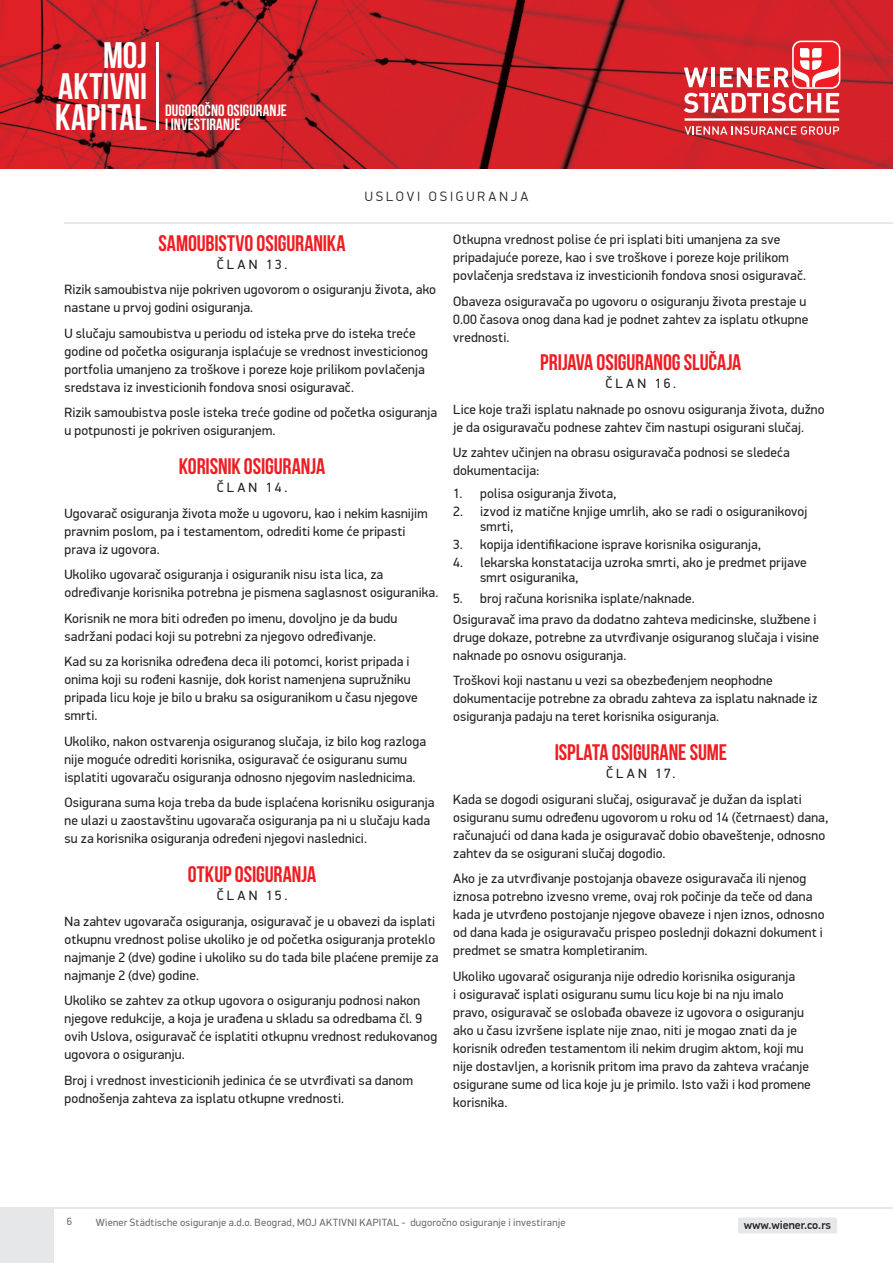
<style>
.page{position:relative;width:893px;height:1263px;background:#fff}
.page>*{position:absolute;margin:0;border:0;box-sizing:border-box;transform-origin:0 0}
.t1{font:700 36.9px/30.8px "Bebas Neue";color:#fff;text-align:justify}
.t2{font:700 22.5px "Bebas Neue";letter-spacing:-.005em;color:#ee1d23}
.t3{font:700 16.35px/13.6px "Bebas Neue";letter-spacing:.005em;color:#fff}
.t4{font:13.5px/18px "PF Din Display Pro";letter-spacing:.01em;color:#231f20}
.t5{font:300 13.5px "PF Din Display Pro";letter-spacing:.215em;color:#231f20}
.t6{font:500 11.85px "PF Din Display Pro";color:#231f20}
.t7{font:10.5px "PF Din Display Pro";letter-spacing:.02em;color:#6c6d70}
.t8{font:10.5px "PF Din Display Pro";color:#6b6b6e}
</style>
<div class="page">
<img style="left:0;top:0;width:893px;height:168px">
<svg style="left:684px;top:93px;width:77px;height:20px"></svg>
<hr style="left:764px;top:93px;width:4px;height:20px;background:#fff">
<svg style="left:771px;top:93px;width:68px;height:20px"></svg>
<hr style="left:711px;top:68px;width:4px;height:19px;background:#fff">
<svg style="left:684px;top:68px;width:24px;height:19px"></svg>
<hr style="left:685px;top:118px;width:154px;height:3px;background:#fff">
<svg style="left:685px;top:126px;width:154px;height:9px"></svg>
<svg style="left:792px;top:41px;width:48px;height:48px"></svg>
<div style="left:794px;top:42px;width:45px;height:45px;background:#ee1d23;border-radius:8px"></div>
<svg style="left:720px;top:48px;width:119px;height:39px"></svg>
<hr style="left:156px;top:42px;width:3px;height:88px;background:#fff">
<div style="left:0;top:1209px;width:54px;height:54px;background:#e6e7e9"></div>
<div style="left:738px;top:1217px;width:99px;height:16px;background:#e6e7e9;border-radius:2px"></div>
<hr style="left:0;top:1207px;width:893px;height:2px;background:#e6e7e9">
<hr style="left:65px;top:223px;width:828px;height:1px;background:#e6e7e9">
<h1 class="t1" style="left:55px;top:40px;width:93px;text-indent:48px">MOJ AKTIVNI KAPITAL</h1>
<p class="t3" style="left:165px;top:104px;width:123px">DUGOROČNO OSIGURANJE<br>I INVESTIRANJE</p>
<p class="t5" style="left:365px;top:188px;width:165px">USLOVI OSIGURANJA</p>
<h2 class="t2" style="left:158px;top:231px;width:189px">SAMOUBISTVO OSIGURANIKA</h2>
<p class="t4" style="left:65px;top:252px;width:373px;line-height:25.5px;text-align:center">ČLAN 13.<br>Rizik samoubistva nije pokriven ugovorom o osiguranju života, ako</p>
<p class="t4" style="left:65px;top:295px;width:353px;line-height:25.5px">nastane u prvoj godini osiguranja.<br>U slučaju samoubistva u periodu od isteka prve do isteka treće</p>
<p class="t4" style="left:65px;top:342px;width:365px">godine od početka osiguranja isplaćuje se vrednost investicionog portfolia umanjeno za troškove i poreze koje prilikom povlačenja sredstava iz investicionih fondova snosi osiguravač.</p>
<p class="t4" style="left:65px;top:404px;width:374px">Rizik samoubistva posle isteka treće godine od početka osiguranja u potpunosti je pokriven osiguranjem.</p>
<h2 class="t2" style="left:179px;top:454px;width:148px">KORISNIK OSIGURANJA</h2>
<p class="t4" style="left:64px;top:475px;width:365px;line-height:25.5px;text-indent:152px">ČLAN 14.<br>Ugovarač osiguranja života može u ugovoru, kao i nekim kasnijim</p>
<p class="t4" style="left:64px;top:522px;width:343px">pravnim poslom, pa i testamentom, odrediti kome će pripasti prava iz ugovora.</p>
<p class="t4" style="left:64px;top:566px;width:375px">Ukoliko ugovarač osiguranja i osiguranik nisu ista lica, za određivanje korisnika potrebna je pismena saglasnost osiguranika.</p>
<p class="t4" style="left:64px;top:609px;width:334px">Korisnik ne mora biti određen po imenu, dovoljno je da budu sadržani podaci koji su potrebni za njegovo određivanje.</p>
<p class="t4" style="left:64px;top:653px;width:355px">Kad su za korisnika određena deca ili potomci, korist pripada i onima koji su rođeni kasnije, dok korist namenjena supružniku pripada licu koje je bilo u braku sa osiguranikom u času njegove smrti.</p>
<p class="t4" style="left:64px;top:732px;width:363px">Ukoliko, nakon ostvarenja osiguranog slučaja, iz bilo kog razloga nije moguće odrediti korisnika, osiguravač će osiguranu sumu isplatiti ugovaraču osiguranja odnosno njegovim naslednicima.</p>
<p class="t4" style="left:64px;top:794px;width:372px">Osigurana suma koja treba da bude isplaćena korisniku osiguranja ne ulazi u zaostavštinu ugovarača osiguranja pa ni u slučaju kada su za korisnika osiguranja određeni njegovi naslednici.</p>
<h2 class="t2" style="left:188px;top:862px;width:130px">OTKUP OSIGURANJA</h2>
<p class="t4" style="left:65px;top:883px;width:372px;line-height:25.5px;text-align:center">ČLAN 15.<br>Na zahtev ugovarača osiguranja, osiguravač je u obavezi da isplati</p>
<p class="t4" style="left:65px;top:930px;width:376px">otkupnu vrednost polise ukoliko je od početka osiguranja proteklo najmanje 2 (dve) godine i ukoliko su do tada bile plaćene premije za najmanje 2 (dve) godine.</p>
<p class="t4" style="left:65px;top:992px;width:374px">Ukoliko se zahtev za otkup ugovora o osiguranju podnosi nakon njegove redukcije, a koja je urađena u skladu sa odredbama čl. 9 ovih Uslova, osiguravač će isplatiti otkupnu vrednost redukovanog ugovora o osiguranju.</p>
<p class="t4" style="left:65px;top:1071px;width:350px">Broj i vrednost investicionih jedinica će se utvrđivati sa danom podnošenja zahteva za isplatu otkupne vrednosti.</p>
<p class="t4" style="left:453px;top:231px;width:354px">Otkupna vrednost polise će pri isplati biti umanjena za sve pripadajuće poreze, kao i sve troškove i poreze koje prilikom povlačenja sredstava iz investicionih fondova snosi osiguravač.</p>
<p class="t4" style="left:453px;top:292px;width:356px">Obaveza osiguravača po ugovoru o osiguranju života prestaje u<br>0.00 časova onog dana kad je podnet zahtev za isplatu otkupne vrednosti.</p>
<h2 class="t2" style="left:540px;top:350px;width:203px">PRIJAVA OSIGURANOG SLUČAJA</h2>
<p class="t4" style="left:453px;top:371px;width:373px;line-height:25.5px;text-align:center">ČLAN 16.<br>Lice koje traži isplatu naknade po osnovu osiguranja života, dužno</p>
<p class="t4" style="left:453px;top:414px;width:352px;line-height:25.5px">je da osiguravaču podnese zahtev čim nastupi osigurani slučaj.<br>Uz zahtev učinjen na obrasu osiguravača podnosi se sledeća</p>
<p class="t4" style="left:453px;top:462px;width:88px">dokumentacija:</p>
<p class="t4" style="left:453px;top:484px;width:165px">1. polisa osiguranja života,</p>
<p class="t4" style="left:480px;top:504px;width:329px;line-height:15px;text-indent:-27px">2. izvod iz matične knjige umrlih, ako se radi o osiguranikovoj smrti,</p>
<p class="t4" style="left:453px;top:535px;width:309px">3. kopija identifikacione isprave korisnika osiguranja,</p>
<p class="t4" style="left:480px;top:555px;width:328px;line-height:15px;text-indent:-27px">4. lekarska konstatacija uzroka smrti, ako je predmet prijave smrt osiguranika,</p>
<p class="t4" style="left:453px;top:588px;width:365px;line-height:21px">5. broj računa korisnika isplate/naknade.<br>Osiguravač ima pravo da dodatno zahteva medicinske, službene i</p>
<p class="t4" style="left:453px;top:628px;width:367px">druge dokaze, potrebne za utvrđivanje osiguranog slučaja i visine naknade po osnovu osiguranja.</p>
<p class="t4" style="left:453px;top:672px;width:366px">Troškovi koji nastanu u vezi sa obezbeđenjem neophodne dokumentacije potrebne za obradu zahteva za isplatu naknade iz osiguranja padaju na teret korisnika osiguranja.</p>
<h2 class="t2" style="left:555px;top:740px;width:174px">ISPLATA OSIGURANE SUME</h2>
<p class="t4" style="left:453px;top:761px;width:350px;line-height:25.5px;text-indent:153px">ČLAN 17.<br>Kada se dogodi osigurani slučaj, osiguravač je dužan da isplati</p>
<p class="t4" style="left:453px;top:808px;width:377px">osiguranu sumu određenu ugovorom u roku od 14 (četrnaest) dana, računajući od dana kada je osiguravač dobio obaveštenje, odnosno zahtev da se osigurani slučaj dogodio.</p>
<p class="t4" style="left:453px;top:870px;width:373px">Ako je za utvrđivanje postojanja obaveze osiguravača ili njenog iznosa potrebno izvesno vreme, ovaj rok počinje da teče od dana kada je utvrđeno postojanje njegove obaveze i njen iznos, odnosno od dana kada je osiguravaču prispeo poslednji dokazni dokument i predmet se smatra kompletiranim.</p>
<p class="t4" style="left:453px;top:967px;width:359px">Ukoliko ugovarač osiguranja nije odredio korisnika osiguranja<br>i osiguravač isplati osiguranu sumu licu koje bi na nju imalo pravo, osiguravač se oslobađa obaveze iz ugovora o osiguranju ako u času izvršene isplate nije znao, niti je mogao znati da je korisnik određen testamentom ili nekim drugim aktom, koji mu nije dostavljen, a korisnik pritom ima pravo da zahteva vraćanje osigurane sume od lica koje ju je primilo. Isto važi i kod promene korisnika.</p>
<p class="t8" style="left:67px;top:1215px;width:7px">6</p>
<p class="t7" style="left:96px;top:1216px;width:471px">Wiener Städtische osiguranje a.d.o. Beograd, MOJ AKTIVNI KAPITAL - dugoročno osiguranje i investiranje</p>
<p class="t6" style="left:744px;top:1218px;width:89px">www.wiener.co.rs</p>
</div>
